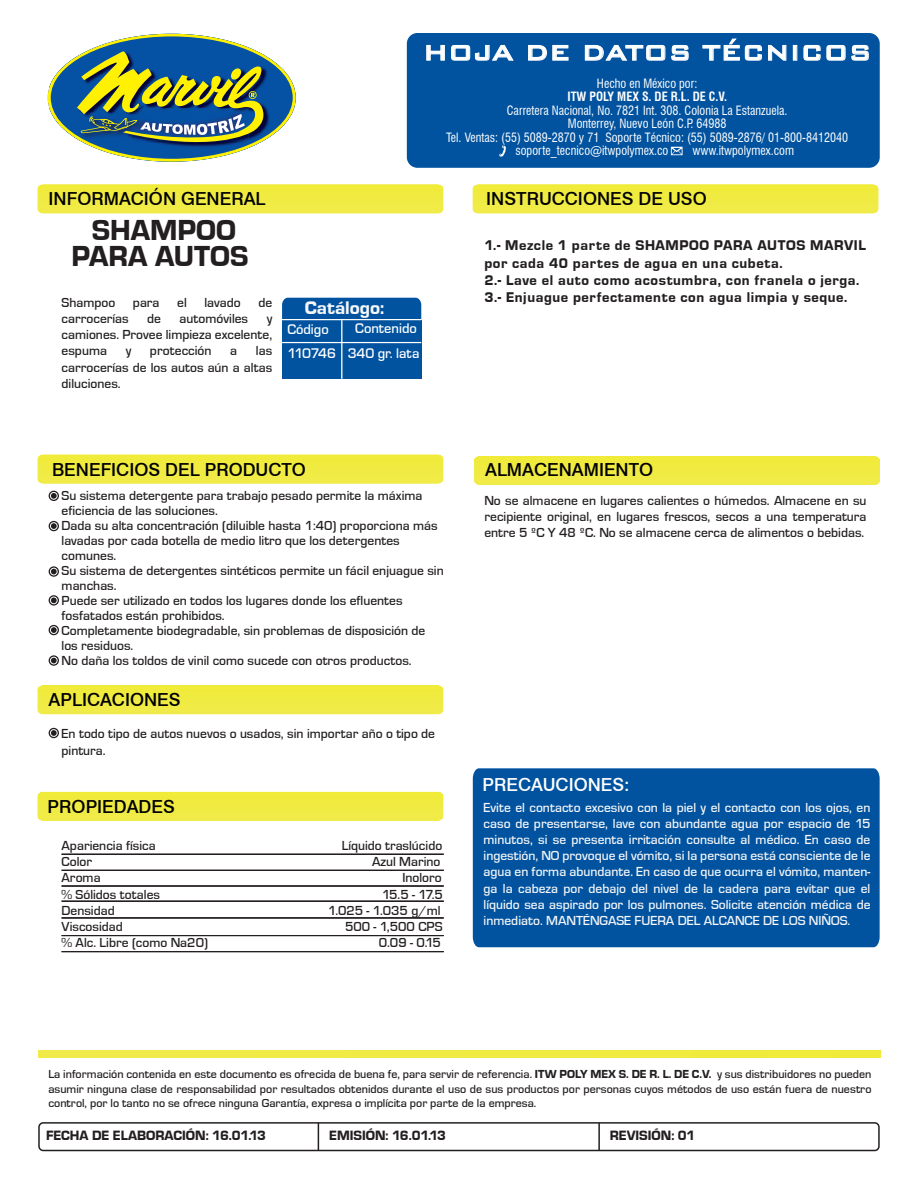
<style>
.page{position:relative;width:918px;height:1188px;background:#fff}
.page>*{position:absolute;margin:0;border:0;box-sizing:border-box;transform-origin:0 0}
.t1{font:29.85px/25.7px "Eurostile T Heav";color:#231f20;text-align:center}
.t2{font:500 28.5px "Bank Gothic BT";color:#fff}
.t3{font:18.75px "Eurostile T Heav";color:#f6f7f9}
.t4{font:500 18px "Swiss 721 BT";color:#000}
.t5{font:500 18px "Swiss 721 BT";color:#fff}
.t6{font:14.55px/17.4px "Eurostile T Heav";letter-spacing:.04em;color:#231f20}
.t7{font:500 14.4px/24.5px "Eurostile T";color:#fff}
.t8{font:13.95px "Eurostile T Heav";color:#231f20}
.t9{font:500 13.5px/15px "Eurostile T";color:#231f20;text-align:justify}
.t10{font:500 13.5px/16.2px "Eurostile T";color:#f6f7f9;text-align:justify}
.t11{font:condensed 12.6px "Swiss 721 BT";color:#fff;scale:.96 1}
.t12{font:700 condensed 12.6px "Swiss 721 BT";color:#fff;scale:.96 1}
.t13{font:500 12px/14.4px "Eurostile T";color:#231f20;text-align:justify}
.s1{font-family:"Eurostile T Heav";font-weight:400}
</style>
<div class="page">
<div style="left:407px;top:33px;width:473px;height:135px;background:#0153a0;border-radius:11px"></div>
<svg style="left:426px;top:45px;width:19px;height:16px"></svg>
<svg style="left:451px;top:45px;width:63px;height:16px"></svg>
<svg style="left:528px;top:45px;width:41px;height:16px"></svg>
<svg style="left:585px;top:45px;width:104px;height:16px"></svg>
<svg style="left:702px;top:38px;width:60px;height:23px"></svg>
<svg style="left:768px;top:45px;width:19px;height:16px"></svg>
<div style="left:793px;top:45px;width:4px;height:16px;border:1px solid #fff"></div>
<svg style="left:803px;top:45px;width:66px;height:16px"></svg>
<svg style="left:318px;top:1125px;width:1px;height:23px"></svg>
<hr style="left:598px;top:1123px;width:2px;height:27px;background:#231f20">
<div style="left:38px;top:1122px;width:842px;height:29px;border:2px solid #231f20;border-radius:4px"></div>
<div style="left:282px;top:320px;width:139px;height:59px;background:#0153a0"></div>
<div style="left:282px;top:298px;width:139px;height:21px;background:#0153a0"></div>
<hr style="left:341px;top:320px;width:1px;height:59px;background:#fff">
<svg style="left:37px;top:184px;width:407px;height:30px;background:#f0eb46"></svg>
<svg style="left:37px;top:454px;width:407px;height:30px;background:#f0eb46"></svg>
<svg style="left:37px;top:685px;width:407px;height:30px;background:#f0eb46"></svg>
<svg style="left:37px;top:791px;width:407px;height:30px;background:#f0eb47"></svg>
<div style="left:474px;top:456px;width:406px;height:29px;background:#f0eb41"></div>
<div style="left:38px;top:1051px;width:842px;height:6px;background:#f0eb42"></div>
<div style="left:473px;top:768px;width:407px;height:179px;background:#0153a0"></div>
<svg style="left:472px;top:184px;width:407px;height:30px;background:#f0eb46"></svg>
<hr style="left:282px;top:342px;width:139px;height:1px;background:#fff">
<svg style="left:49px;top:491px;width:10px;height:10px"></svg>
<div style="left:50px;top:492px;width:7px;height:7px;border:1px solid #fff;border-radius:50%"></div>
<svg style="left:49px;top:521px;width:10px;height:10px"></svg>
<div style="left:50px;top:523px;width:7px;height:7px;border:1px solid #fff;border-radius:50%"></div>
<svg style="left:49px;top:566px;width:10px;height:11px"></svg>
<div style="left:50px;top:568px;width:7px;height:7px;border:1px solid #fff;border-radius:50%"></div>
<svg style="left:49px;top:595px;width:10px;height:11px"></svg>
<div style="left:50px;top:597px;width:7px;height:7px;border:1px solid #fff;border-radius:50%"></div>
<svg style="left:49px;top:625px;width:10px;height:10px"></svg>
<div style="left:50px;top:627px;width:7px;height:7px;border:1px solid #fff;border-radius:50%"></div>
<svg style="left:49px;top:655px;width:10px;height:11px"></svg>
<div style="left:50px;top:657px;width:7px;height:7px;border:1px solid #fff;border-radius:50%"></div>
<svg style="left:49px;top:728px;width:10px;height:10px"></svg>
<div style="left:50px;top:729px;width:7px;height:8px;border:1px solid #fff;border-radius:50%"></div>
<hr style="left:62px;top:854px;width:382px;height:1px;background:#231f20">
<hr style="left:62px;top:870px;width:382px;height:1px;background:#231f20">
<hr style="left:62px;top:885px;width:382px;height:1px;background:#231f20">
<hr style="left:62px;top:901px;width:382px;height:1px;background:#231f20">
<hr style="left:62px;top:917px;width:382px;height:1px;background:#231f20">
<hr style="left:62px;top:935px;width:382px;height:1px;background:#231f20">
<hr style="left:62px;top:951px;width:382px;height:1px;background:#231f20">
<svg style="left:48px;top:34px;width:248px;height:128px"></svg>
<svg style="left:499px;top:145px;width:7px;height:12px"></svg>
<svg style="left:671px;top:147px;width:12px;height:8px"></svg>
<h2 class="t2" style="left:423px;top:40px;width:450px">HOJA DE DATOS TÉCNICOS</h2>
<h3 class="t4" style="left:49px;top:192px;width:218px">INFORMACIÓN GENERAL</h3>
<h1 class="t1" style="left:72px;top:218px;width:179px">SHAMPOO<br>PARA AUTOS</h1>
<p class="t9" style="left:62px;top:295px;width:55px">Shampoo</p>
<p class="t9" style="left:133px;top:295px;width:28px">para</p>
<p class="t9" style="left:177px;top:295px;width:11px">el</p>
<p class="t9" style="left:204px;top:295px;width:38px">lavado</p>
<p class="t9" style="left:258px;top:295px;width:15px">de</p>
<p class="t9" style="left:62px;top:311px;width:69px">carrocerías</p>
<p class="t9" style="left:147px;top:311px;width:15px">de</p>
<p class="t9" style="left:180px;top:311px;width:70px">automóviles</p>
<p class="t9" style="left:62px;top:311px;width:212px;line-height:16.2px;text-indent:205px">y camiones. Provee limpieza excelente, espuma</p>
<p class="t9" style="left:62px;top:343px;width:212px;line-height:16.2px;text-indent:194px">las carrocerías de los autos aún a altas diluciones.</p>
<p class="t9" style="left:126px;top:344px;width:7px">y</p>
<p class="t9" style="left:150px;top:344px;width:63px">protección</p>
<p class="t9" style="left:230px;top:344px;width:8px">a</p>
<h3 class="t3" style="left:305px;top:298px;width:81px">Catálogo:</h3>
<p class="t7" style="left:355px;top:317px;width:63px">Contenido</p>
<p class="t7" style="left:287px;top:317px;width:134px">Código<br>110746 340 gr. lata</p>
<p class="t11" style="left:597px;top:78px;width:106px">Hecho en México por:</p>
<p class="t12" style="left:567px;top:92px;width:168px">ITW POLY MEX S. DE R.L. DE C.V.</p>
<p class="t11" style="left:507px;top:105px;width:294px">Carretera Nacional, No. 7821 Int. 308. Colonia La Estanzuela.</p>
<p class="t11" style="left:568px;top:119px;width:167px">Monterrey, Nuevo León C.P. 64988</p>
<p class="t11" style="left:446px;top:132px;width:420px">Tel. Ventas: (55) 5089-2870 y 71 Soporte Técnico: (55) 5089-2876/ 01-800-8412040</p>
<p class="t11" style="left:515px;top:146px;width:161px">soporte_tecnico@itwpolymex.co</p>
<p class="t11" style="left:693px;top:146px;width:107px">www.itwpolymex.com</p>
<h3 class="t4" style="left:486px;top:191px;width:222px">INSTRUCCIONES DE USO</h3>
<p class="t6" style="left:484px;top:237px;width:383px">1.- Mezcle 1 parte de SHAMPOO PARA AUTOS MARVIL por cada 40 partes de agua en una cubeta.<br>2.- Lave el auto como acostumbra, con franela o jerga.<br>3.- Enjuague perfectamente con agua limpia y seque.</p>
<h3 class="t4" style="left:52px;top:462px;width:255px">BENEFICIOS DEL PRODUCTO</h3>
<h3 class="t4" style="left:485px;top:462px;width:170px">ALMACENAMIENTO</h3>
<p class="t9" style="left:62px;top:488px;width:384px;text-align:left">Su sistema detergente para trabajo pesado permite la máxima eficiencia de las soluciones.<br>Dada su alta concentración (diluible hasta 1:40) proporciona más lavadas por cada botella de medio litro que los detergentes comunes.<br>Su sistema de detergentes sintéticos permite un fácil enjuague sin manchas.<br>Puede ser utilizado en todos los lugares donde los efluentes fosfatados están prohibidos.<br>Completamente biodegradable, sin problemas de disposición de los residuos.<br>No daña los toldos de vinil como sucede con otros productos.</p>
<h3 class="t4" style="left:49px;top:692px;width:134px">APLICACIONES</h3>
<p class="t9" style="left:62px;top:726px;width:375px;line-height:16.2px">En todo tipo de autos nuevos o usados, sin importar año o tipo de pintura.</p>
<h3 class="t4" style="left:48px;top:799px;width:129px">PROPIEDADES</h3>
<p class="t9" style="left:62px;top:838px;width:96px">Apariencia física</p>
<p class="t9" style="left:342px;top:838px;width:102px">Líquido traslúcido</p>
<p class="t9" style="left:62px;top:854px;width:32px">Color</p>
<p class="t9" style="left:372px;top:854px;width:70px">Azul Marino</p>
<p class="t9" style="left:62px;top:871px;width:41px">Aroma</p>
<p class="t9" style="left:402px;top:871px;width:41px">Inoloro</p>
<p class="t9" style="left:62px;top:887px;width:100px">% Sólidos totales</p>
<p class="t9" style="left:382px;top:887px;width:62px">15.5 - 17.5</p>
<p class="t9" style="left:62px;top:903px;width:55px">Densidad</p>
<p class="t9" style="left:328px;top:903px;width:114px">1.025 - 1.035 g/ml</p>
<p class="t9" style="left:62px;top:919px;width:63px">Viscosidad</p>
<p class="t9" style="left:345px;top:919px;width:99px">500 - 1,500 CPS</p>
<p class="t9" style="left:62px;top:935px;width:148px">% Alc. Libre (como Na20)</p>
<p class="t9" style="left:379px;top:935px;width:64px">0.09 - 0.15</p>
<p class="t9" style="left:484px;top:492px;width:384px;line-height:16.2px">No se almacene en lugares calientes o húmedos. Almacene en su recipiente original, en lugares frescos, secos a una temperatura entre 5 ºC Y 48 ºC. No se almacene cerca de alimentos o bebidas.</p>
<h3 class="t5" style="left:483px;top:778px;width:149px">PRECAUCIONES:</h3>
<p class="t10" style="left:484px;top:799px;width:388px">Evite el contacto excesivo con la piel y el contacto con los ojos, en caso de presentarse, lave con abundante agua por espacio de 15 minutos, si se presenta irritación consulte al médico. En caso de ingestión, NO provoque el vómito, si la persona está consciente de le agua en forma abundante. En caso de que ocurra el vómito, manten&shy;ga la cabeza por debajo del nivel de la cadera para evitar que el líquido sea aspirado por los pulmones. Solicite atención médica de inmediato. MANTÉNGASE FUERA DEL ALCANCE DE LOS NIÑOS.</p>
<p class="t13" style="left:48px;top:1067px;width:825px">La información contenida en este documento es ofrecida de buena fe, para servir de referencia. <span class="s1">ITW POLY MEX S. DE R. L. DE C.V.</span> y sus distribuidores no pueden asumir ninguna clase de responsabilidad por resultados obtenidos durante el uso de sus productos por personas cuyos métodos de uso están fuera de nuestro control, por lo tanto no se ofrece ninguna Garantía, expresa o implícita por parte de la empresa.</p>
<p class="t8" style="left:46px;top:1128px;width:222px">FECHA DE ELABORACIÓN: 16.01.13</p>
<p class="t8" style="left:329px;top:1128px;width:118px">EMISIÓN: 16.01.13</p>
<p class="t8" style="left:610px;top:1128px;width:87px">REVISIÓN: 01</p>
</div>
